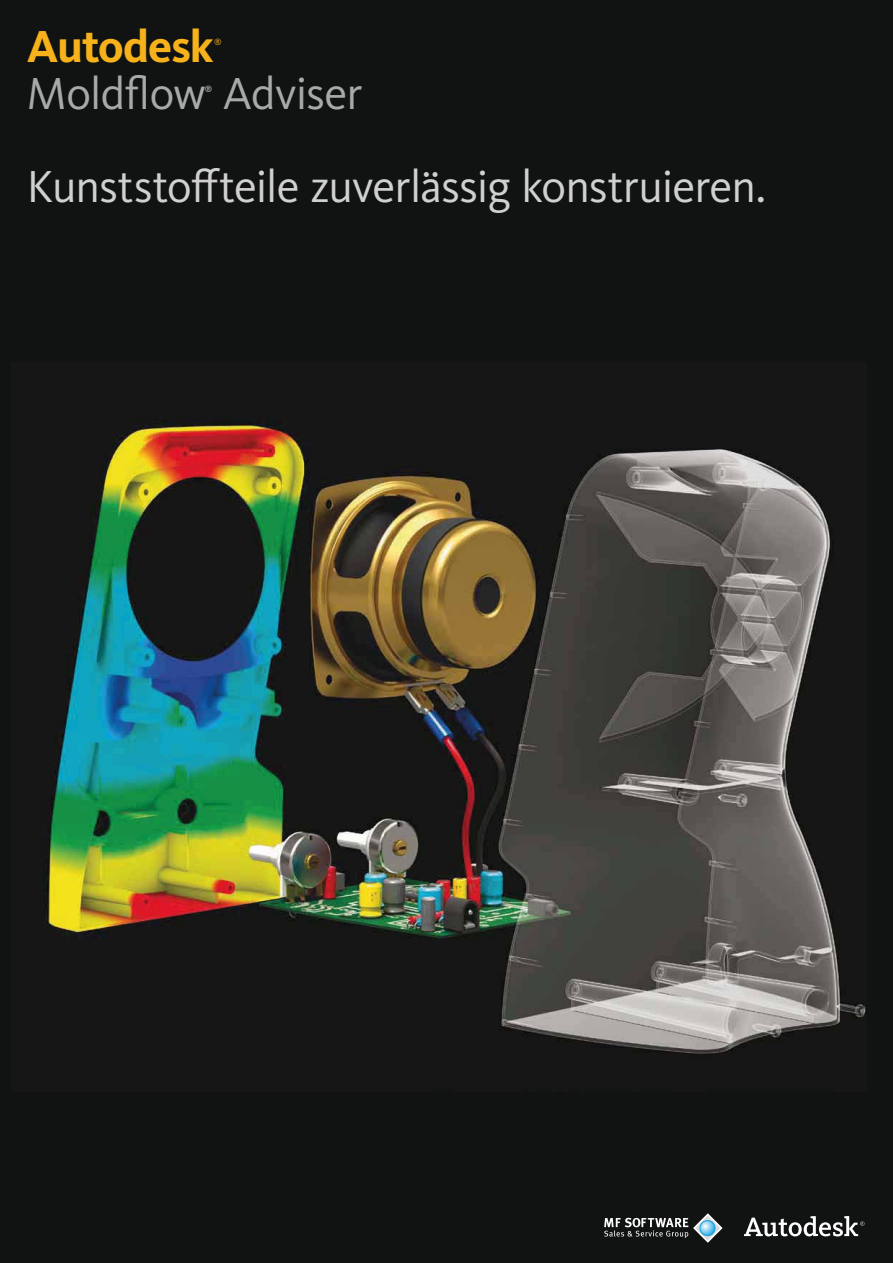
<style>
.page{position:relative;width:893px;height:1263px;background:#111312}
.page>*{position:absolute;margin:0;border:0;box-sizing:border-box;transform-origin:0 0}
.t1{font:46.5px "Kievit Pro";letter-spacing:-.02em;color:#d0d0d2}
.t2{font:46.5px "Kievit Pro";letter-spacing:-.015em;color:#a7a9ab}
.t3{font:700 46.5px "Kievit Pro";letter-spacing:-.02em;color:#f7b11a}
.t4{font:8.7px "Kievit Pro";color:#f7b11a}
.t5{font:700 8.7px "Kievit Pro";color:#a7a9ab}
</style>
<div class="page">
<svg style="left:744px;top:1216px;width:120px;height:20px"></svg>
<img style="left:43px;top:420px;width:823px;height:634px">
<svg style="left:604px;top:1213px;width:118px;height:30px"></svg>
<p class="t3" style="left:27px;top:19px;width:189px">Autodesk</p>
<p class="t4" style="left:214px;top:37px;width:9px">®</p>
<p class="t2" style="left:27px;top:65px;width:337px">Moldflow Adviser</p>
<p class="t5" style="left:205px;top:84px;width:9px">®</p>
<p class="t1" style="left:27px;top:158px;width:741px">Kunststoffteile zuverlässig konstruieren.</p>
</div>
